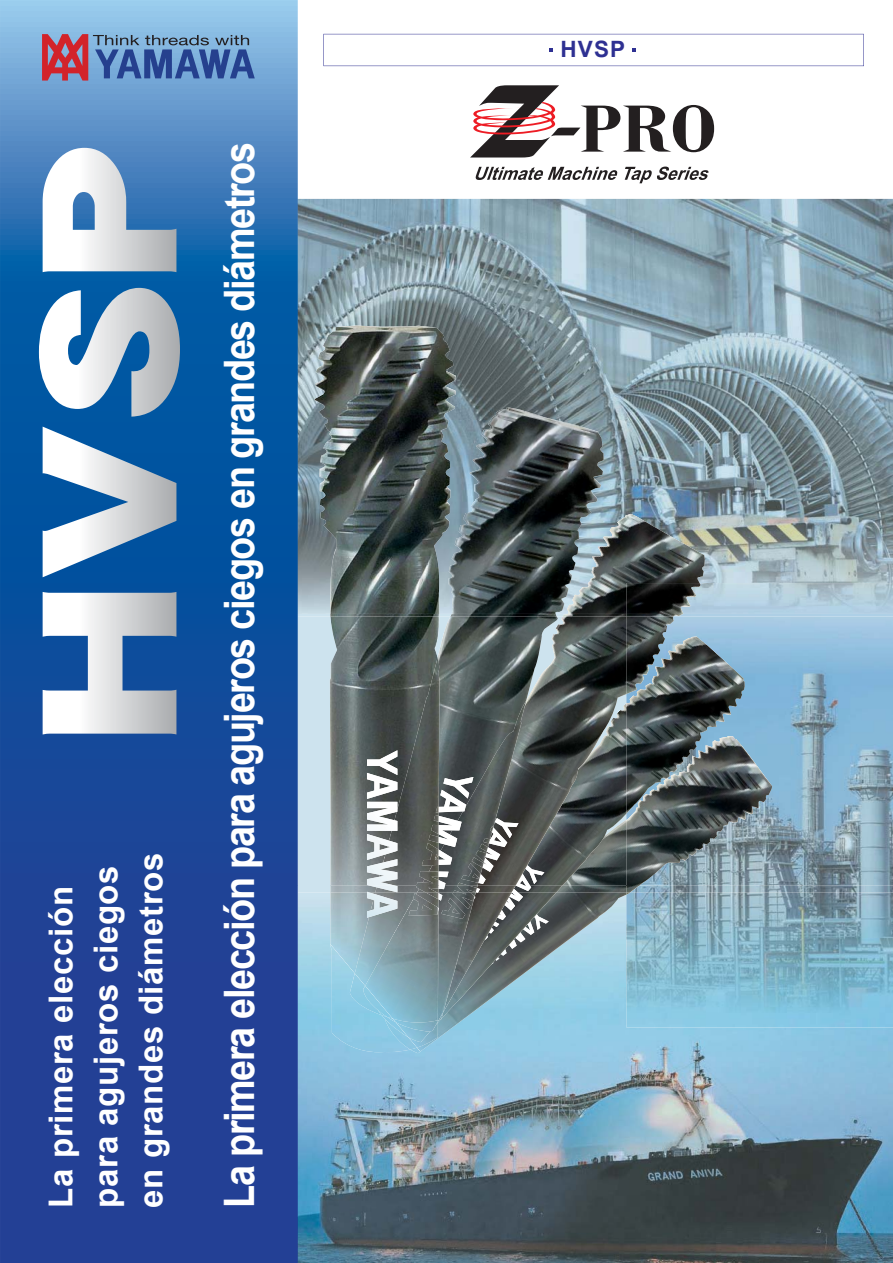
<style>
.page{position:relative;width:893px;height:1263px;background:#fff}
.page>*{position:absolute;margin:0;border:0;box-sizing:border-box;transform-origin:0 0}
.t1{font:700 42px "Arial";letter-spacing:-.035em;color:#fff;scale:.9 1}
.t2{font:700 33px/45px "Arial";letter-spacing:.02em;color:#fff}
.t3{font:700 22.5px "Arial";color:#2e3092}
</style>
<div class="page">
<img style="left:298px;top:893px;width:594px;height:370px">
<div style="left:298px;top:617px;width:32px;height:269px;background:#cde3ee"></div>
<img style="left:298px;top:614px;width:264px;height:3px">
<img style="left:298px;top:199px;width:594px;height:415px">
<img style="left:558px;top:617px;width:334px;height:269px">
<img style="left:704px;top:583px;width:188px;height:31px">
<img style="left:639px;top:886px;width:253px;height:7px">
<img style="left:626px;top:893px;width:266px;height:134px">
<svg style="left:0;top:0;width:298px;height:1263px;background:#2356a2"></svg>
<svg style="left:43px;top:592px;width:133px;height:143px"></svg>
<svg style="left:43px;top:427px;width:133px;height:150px"></svg>
<svg style="left:39px;top:288px;width:141px;height:129px"></svg>
<svg style="left:43px;top:148px;width:133px;height:124px"></svg>
<svg style="left:410px;top:1050px;width:10px;height:3px"></svg>
<img style="left:330px;top:973px;width:80px;height:79px">
<img style="left:385px;top:1037px;width:32px;height:13px">
<img style="left:381px;top:1023px;width:14px;height:14px">
<img style="left:350px;top:973px;width:15px;height:42px">
<img style="left:363px;top:989px;width:2px;height:30px">
<img style="left:626px;top:736px;width:146px;height:150px">
<img style="left:562px;top:886px;width:64px;height:7px">
<img style="left:417px;top:893px;width:209px;height:159px">
<svg style="left:626px;top:886px;width:13px;height:9px"></svg>
<img style="left:544px;top:703px;width:82px;height:183px">
<img style="left:626px;top:637px;width:119px;height:177px">
<img style="left:544px;top:886px;width:18px;height:7px">
<img style="left:474px;top:893px;width:82px;height:126px">
<img style="left:562px;top:614px;width:120px;height:3px">
<img style="left:603px;top:514px;width:101px;height:100px">
<img style="left:626px;top:617px;width:47px;height:77px">
<img style="left:626px;top:583px;width:74px;height:31px">
<img style="left:474px;top:920px;width:37px;height:92px">
<svg style="left:438px;top:1020px;width:5px;height:3px"></svg>
<img style="left:439px;top:617px;width:119px;height:234px">
<img style="left:450px;top:614px;width:107px;height:3px">
<img style="left:455px;top:407px;width:148px;height:207px">
<img style="left:440px;top:700px;width:86px;height:50px">
<img style="left:438px;top:920px;width:36px;height:100px">
<img style="left:330px;top:614px;width:109px;height:272px">
<img style="left:315px;top:326px;width:140px;height:288px">
<img style="left:330px;top:886px;width:37px;height:87px">
<img style="left:408px;top:1042px;width:30px;height:6px">
<img style="left:395px;top:1032px;width:43px;height:10px">
<img style="left:392px;top:1023px;width:46px;height:9px">
<img style="left:380px;top:657px;width:60px;height:93px">
<img style="left:355px;top:893px;width:12px;height:93px">
<img style="left:365px;top:899px;width:73px;height:124px">
<svg style="left:367px;top:750px;width:177px;height:170px;background:#6f7372"></svg>
<img style="left:370px;top:886px;width:27px;height:6px">
<svg style="left:42px;top:34px;width:213px;height:47px;background:#7078a5"></svg>
<svg style="left:323px;top:34px;width:540px;height:32px"></svg>
<svg style="left:470px;top:85px;width:244px;height:73px"></svg>
<svg style="left:475px;top:167px;width:142px;height:13px"></svg>
<svg style="left:624px;top:167px;width:84px;height:16px"></svg>
<p class="t2" style="left:39px;top:1208px;width:356px;rotate:-90deg">La primera elección para agujeros ciegos en grandes diámetros</p>
<p class="t1" style="left:216px;top:1208px;width:1185px;rotate:-90deg">La primera elección para agujeros ciegos en grandes diámetros</p>
<p class="t3" style="left:560px;top:37px;width:66px">HVSP</p>
</div>
